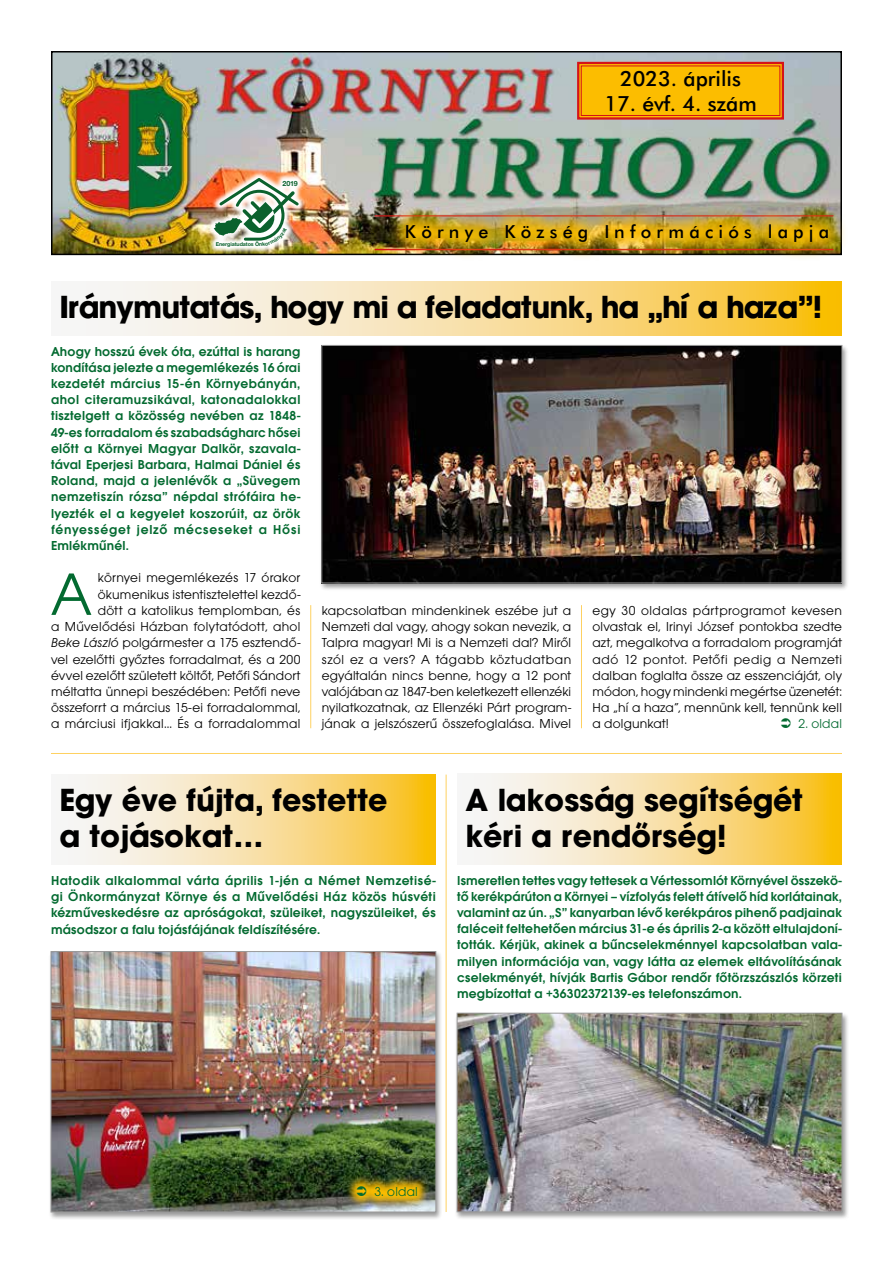
<style>
.page{position:relative;width:893px;height:1263px;background:#fff}
.page>*{position:absolute;margin:0;border:0;box-sizing:border-box;transform-origin:0 0}
.t1{font:62.1px "Avant Garde Gothic Bk PFL";color:#036a30}
.t2{font:700 30px/36px "Avant Garde PFL";color:#000}
.t3{font:700 30px "Avant Garde PFL";letter-spacing:-.02em;color:#000}
.t4{font:21px "Futura Md PFL";color:#000}
.t5{font:18px "Futura Md PFL";letter-spacing:.29em;color:#000}
.t6{font:13.5px/16.2px "Avant Garde Gothic Dm PFL";letter-spacing:.015em;color:#036a30;text-align:justify}
.t7{font:13.5px/16.2px "Avant Garde Gothic Bk PFL";letter-spacing:.01em;color:#000;text-align:justify}
.t8{font:13.5px "Avant Garde Gothic Bk PFL";letter-spacing:.01em;color:#036a30}
.t9{font:700 7.2px "Helvetica Neue LT Pro";color:#0b612d}
.t10{font:700 5.4px "Helvetica Neue LT Pro";letter-spacing:-.015em;color:#0b612d}
.s1{font-style:italic}
</style>
<div class="page">
<img style="left:54px;top:54px;width:785px;height:198px">
<div style="left:51px;top:51px;width:791px;height:204px;border:2px solid #000"></div>
<hr style="left:375px;top:215px;width:458px;height:1px;background:#d51317">
<hr style="left:375px;top:249px;width:458px;height:1px;background:#d51317">
<img style="left:386px;top:204px;width:459px;height:54px">
<svg style="left:576px;top:61px;width:209px;height:60px;background:#f3a90c"></svg>
<div style="left:581px;top:66px;width:199px;height:50px;border:1px solid #d51317"></div>
<img style="left:206px;top:170px;width:100px;height:85px">
<svg style="left:86px;top:281px;width:756px;height:55px;background:#f8dd9b"></svg>
<div style="left:319px;top:344px;width:530px;height:247px;background:#000;opacity:.4"></div>
<img style="left:324px;top:347px;width:516px;height:234px">
<div style="left:322px;top:345px;width:520px;height:238px;border:1px solid #9a9a9a"></div>
<svg style="left:68px;top:774px;width:368px;height:91px;background:#f8de9e"></svg>
<svg style="left:474px;top:774px;width:368px;height:90px;background:#f8de9e"></svg>
<div style="left:455px;top:1012px;width:394px;height:208px;background:#000;opacity:.4"></div>
<img style="left:459px;top:1015px;width:381px;height:195px">
<div style="left:457px;top:1013px;width:385px;height:199px;border:1px solid #9a9a9a"></div>
<div style="left:48px;top:950px;width:395px;height:270px;background:#000;opacity:.4"></div>
<img style="left:53px;top:953px;width:381px;height:257px">
<div style="left:51px;top:951px;width:385px;height:261px;border:1px solid #9a9a9a"></div>
<img style="left:345px;top:1174px;width:84px;height:34px">
<hr style="left:310px;top:605px;width:1px;height:123px;background:#fed161">
<hr style="left:581px;top:605px;width:1px;height:123px;background:#fed161">
<hr style="left:51px;top:753px;width:791px;height:1px;background:#fed161">
<hr style="left:446px;top:774px;width:1px;height:438px;background:#fed161">
<svg style="left:357px;top:1186px;width:9px;height:10px"></svg>
<img style="left:214px;top:178px;width:85px;height:68px">
<p class="t10" style="left:216px;top:241px;width:45px">Energiatudatos Ö</p>
<p class="t9" style="left:282px;top:179px;width:17px">2019</p>
<h3 class="t4" style="left:620px;top:66px;width:123px">2023. április</h3>
<h3 class="t4" style="left:604px;top:91px;width:154px">17. évf. 4. szám</h3>
<h3 class="t5" style="left:405px;top:221px;width:426px">Környe Község Információs lapja</h3>
<h2 class="t3" style="left:60px;top:287px;width:763px">Iránymutatás, hogy mi a feladatunk, ha „hí a haza”!</h2>
<p class="t6" style="left:51px;top:343px;width:251px">Ahogy hosszú évek óta, ezúttal is harang kondítása jelezte a megemlékezés 16 órai kezdetét március 15-én Környebányán, ahol citeramuzsikával, katonadalokkal tisztelgett a közösség nevében az 1848- 49-es forradalom és szabadságharc hősei előtt a Környei Magyar Dalkör, szavala&shy;tával Eperjesi Barbara, Halmai Dániel és Roland, majd a jelenlévők a „Süvegem nemzetiszín rózsa” népdal strófáira he&shy;lyezték el a kegyelet koszorúit, az örök fényességet jelző mécseseket a Hősi Emlékműnél.</p>
<h1 class="t1" style="left:51px;top:559px;width:42px">A</h1>
<p class="t7" style="left:51px;top:570px;width:251px;text-align:right">környei megemlékezés 17 órakor ökumenikus istentisztelettel kezdő-<br>dött a katolikus templomban, és<br>a Művelődési Házban folytatódott, ahol <span class="s1">Beke László</span> polgármester a 175 esztendő&shy;vel ezelőtti győztes forradalmat, és a 200 évvel ezelőtt született költőt, Petőfi Sándort méltatta ünnepi beszédében: Petőfi neve összeforrt a március 15-ei forradalommal, a márciusi ifjakkal… És a forradalommal</p>
<p class="t7" style="left:322px;top:602px;width:251px">kapcsolatban mindenkinek eszébe jut a Nemzeti dal vagy, ahogy sokan nevezik, a Talpra magyar! Mi is a Nemzeti dal? Miről szól ez a vers? A tágabb köztudatban egyáltalán nincs benne, hogy a 12 pont valójában az 1847-ben keletkezett ellenzéki nyilatkozatnak, az Ellenzéki Párt program&shy;jának a jelszószerű összefoglalása. Mivel</p>
<p class="t7" style="left:592px;top:602px;width:251px">egy 30 oldalas pártprogramot kevesen olvastak el, Irinyi József pontokba szedte azt, megalkotva a forradalom programját adó 12 pontot. Petőfi pedig a Nemzeti dalban foglalta össze az esszenciáját, oly módon, hogy mindenki megértse üzenetét:<br>Ha „hí a haza”, mennünk kell, tennünk kell a dolgunkat!</p>
<p class="t8" style="left:798px;top:716px;width:45px">2. oldal</p>
<h2 class="t2" style="left:60px;top:782px;width:330px">Egy éve fújta, festette a tojásokat…</h2>
<p class="t6" style="left:51px;top:872px;width:386px">Hatodik alkalommal várta április 1-jén a Német Nemzetisé&shy;gi Önkormányzat Környe és a Művelődési Ház közös húsvéti kézműveskedésre az apróságokat, szüleiket, nagyszüleiket, és másodszor a falu tojásfájának feldíszítésére.</p>
<h2 class="t2" style="left:466px;top:781px;width:339px">A lakosság segítségét kéri a rendőrség!</h2>
<p class="t6" style="left:457px;top:872px;width:386px">Ismeretlen tettes vagy tettesek a Vértessomlót Környével összekö&shy;tő kerékpárúton a Környei – vízfolyás felett átívelő híd korlátainak, valamint az ún. „S” kanyarban lévő kerékpáros pihenő padjainak faléceit feltehetően március 31-e és április 2-a között eltulajdoní&shy;tották. Kérjük, akinek a bűncselekménnyel kapcsolatban vala&shy;milyen információja van, vagy látta az elemek eltávolításának cselekményét, hívják Bartis Gábor rendőr főtörzszászlós körzeti megbízottat a +36302372139-es telefonszámon.</p>
<p class="t8" style="left:374px;top:1184px;width:45px">3. oldal</p>
</div>
